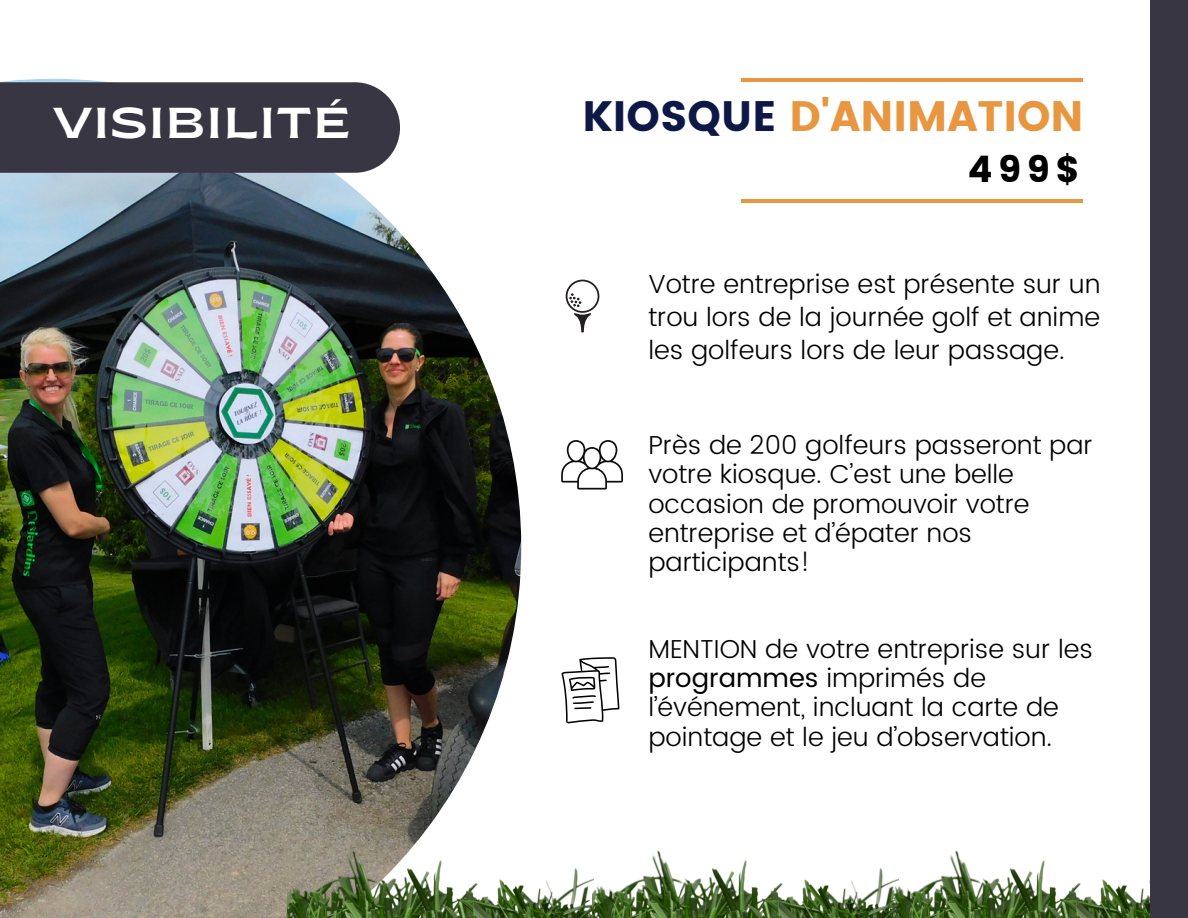
<style>
.page{position:relative;width:1188px;height:918px;background:#fff}
.page>*{position:absolute;margin:0;border:0;box-sizing:border-box;transform-origin:0 0}
.t1{font:semi-expanded 43.2px "Brice";letter-spacing:.04em;color:#fff}
.t2{font:42.45px "Poppins";color:#e8963f}
.t3{font:36.6px "Poppins";color:#000}
.t4{font:300 25.95px/29.2px "Poppins";color:#000}
.s1{color:#0d1847}
.s2{font-weight:400}
</style>
<div class="page">
<img style="left:0;top:79px;width:521px;height:839px">
<img style="left:287px;top:723px;width:305px;height:195px">
<div style="left:0;top:82px;width:400px;height:91px;background:#383642"></div>
<img style="left:899px;top:850px;width:251px;height:68px">
<div style="left:1150px;top:0;width:38px;height:918px;background:#383642"></div>
<hr style="left:741px;top:200px;width:342px;height:3px;background:#e8963f">
<hr style="left:741px;top:79px;width:342px;height:3px;background:#e8963f">
<img style="left:592px;top:850px;width:307px;height:68px">
<svg style="left:574px;top:313px;width:17px;height:19px"></svg>
<svg style="left:566px;top:280px;width:33px;height:33px"></svg>
<div style="left:567px;top:281px;width:31px;height:30px;background:#fff;border-radius:50%"></div>
<svg style="left:569px;top:293px;width:12px;height:14px"></svg>
<svg style="left:561px;top:440px;width:62px;height:50px"></svg>
<svg style="left:561px;top:657px;width:58px;height:66px"></svg>
<p class="t1" style="left:53px;top:106px;width:299px">VISIBILITÉ</p>
<p class="t2" style="left:582px;top:91px;width:503px"><span class="s1">KIOSQUE</span> D'ANIMATION</p>
<p class="t3" style="left:968px;top:147px;width:113px">499$</p>
<p class="t4" style="left:648px;top:268px;width:454px;line-height:32.7px;text-align:justify">Votre entreprise est présente sur un trou lors de la journée golf et anime les golfeurs lors de leur passage.</p>
<p class="t4" style="left:648px;top:431px;width:446px">Près de 200 golfeurs passeront par votre kiosque. C’est une belle occasion de promouvoir votre entreprise et d’épater nos participants!</p>
<p class="t4" style="left:648px;top:634px;width:446px">MENTION de votre entreprise sur les <span class="s2">programmes</span> imprimés de l’événement, incluant la carte de pointage et le jeu d’observation.</p>
</div>
